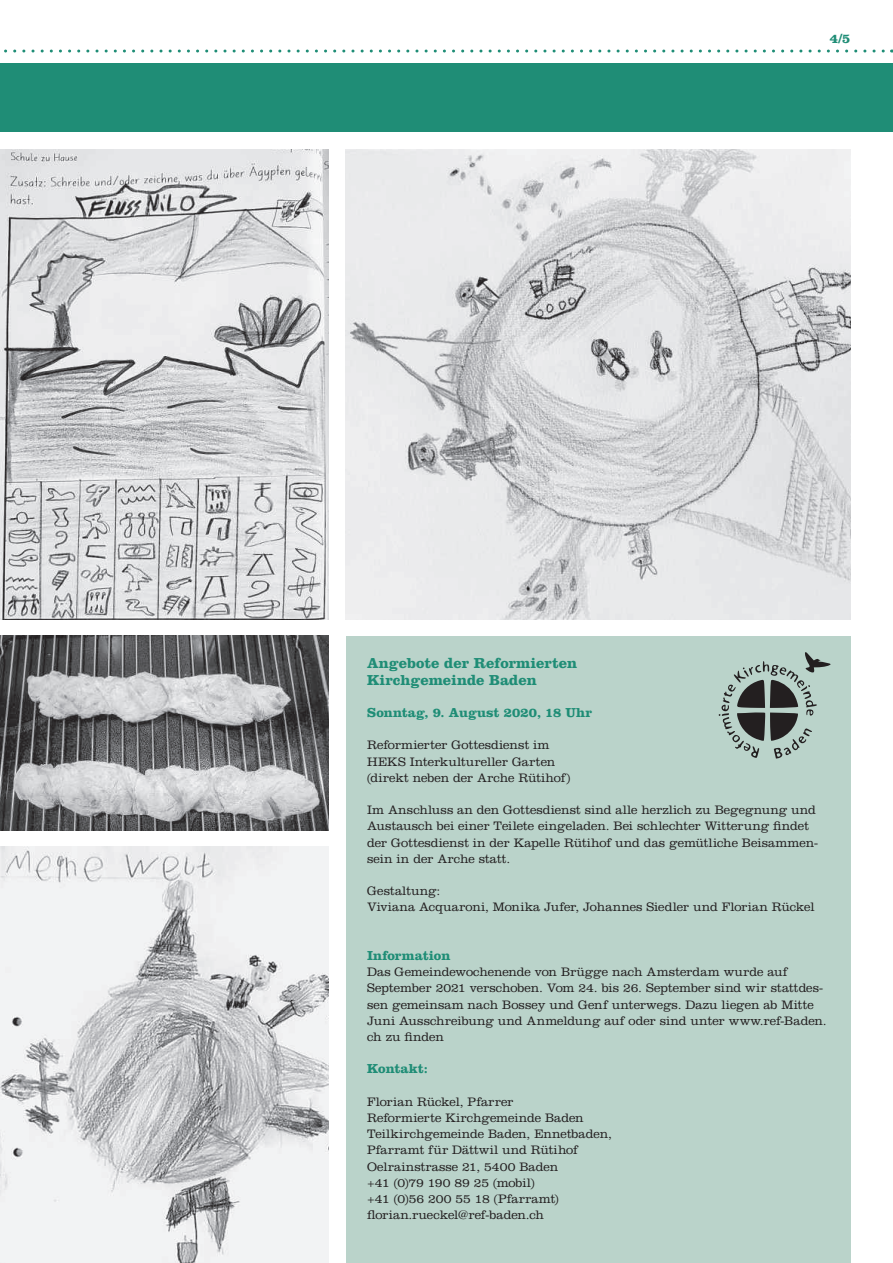
<style>
.page{position:relative;width:893px;height:1263px;background:#fff}
.page>*{position:absolute;margin:0;border:0;box-sizing:border-box;transform-origin:0 0}
.t1{font:700 15px/16.2px "Clarendon LT Std";color:#1f8d76}
.t2{font:700 13.5px "Clarendon LT Std";color:#1f8d76}
.t3{font:300 12.75px/16.2px "Clarendon LT Std";letter-spacing:-.005em;color:#231f20}
</style>
<div class="page">
<svg style="left:4px;top:50px;width:888px;height:3px"></svg>
<div style="left:0;top:64px;width:893px;height:68px;background:#1f8d76"></div>
<img style="left:0;top:150px;width:329px;height:470px">
<img style="left:346px;top:150px;width:504px;height:470px">
<img style="left:0;top:846px;width:329px;height:417px">
<div style="left:346px;top:636px;width:504px;height:627px;background:#bad3ca"></div>
<svg style="left:718px;top:652px;width:113px;height:106px"></svg>
<img style="left:0;top:636px;width:329px;height:194px">
<p class="t2" style="left:830px;top:30px;width:22px">4/5</p>
<p class="t1" style="left:367px;top:655px;width:212px">Angebote der Reformierten<br>Kirchgemeinde Baden</p>
<p class="t2" style="left:367px;top:704px;width:227px">Sonntag, 9. August 2020, 18 Uhr</p>
<p class="t3" style="left:367px;top:737px;width:205px">Reformierter Gottesdienst im<br>HEKS Interkultureller Garten (direkt neben der Arche Rütihof)</p>
<p class="t3" style="left:367px;top:802px;width:452px">Im Anschluss an den Gottesdienst sind alle herzlich zu Begegnung und Austausch bei einer Teilete eingeladen. Bei schlechter Witterung findet der Gottesdienst in der Kapelle Rütihof und das gemütliche Beisammen&shy;sein in der Arche statt.</p>
<p class="t3" style="left:367px;top:883px;width:449px">Gestaltung:<br>Viviana Acquaroni, Monika Jufer, Johannes Siedler und Florian Rückel</p>
<p class="t2" style="left:367px;top:947px;width:85px">Information</p>
<p class="t3" style="left:367px;top:964px;width:461px">Das Gemeindewochenende von Brügge nach Amsterdam wurde auf September 2021 verschoben. Vom 24. bis 26. September sind wir stattdes&shy;sen gemeinsam nach Bossey und Genf unterwegs. Dazu liegen ab Mitte Juni Ausschreibung und Anmeldung auf oder sind unter www.ref-Baden. ch zu finden</p>
<p class="t2" style="left:367px;top:1061px;width:62px">Kontakt:</p>
<p class="t3" style="left:367px;top:1093px;width:246px">Florian Rückel, Pfarrer<br>Reformierte Kirchgemeinde Baden<br>Teilkirchgemeinde Baden, Ennetbaden,<br>Pfarramt für Dättwil und Rütihof<br>Oelrainstrasse 21, 5400 Baden<br>+41 (0)79 190 89 25 (mobil)<br>+41 (0)56 200 55 18 (Pfarramt) florian.rueckel@ref-baden.ch</p>
</div>
